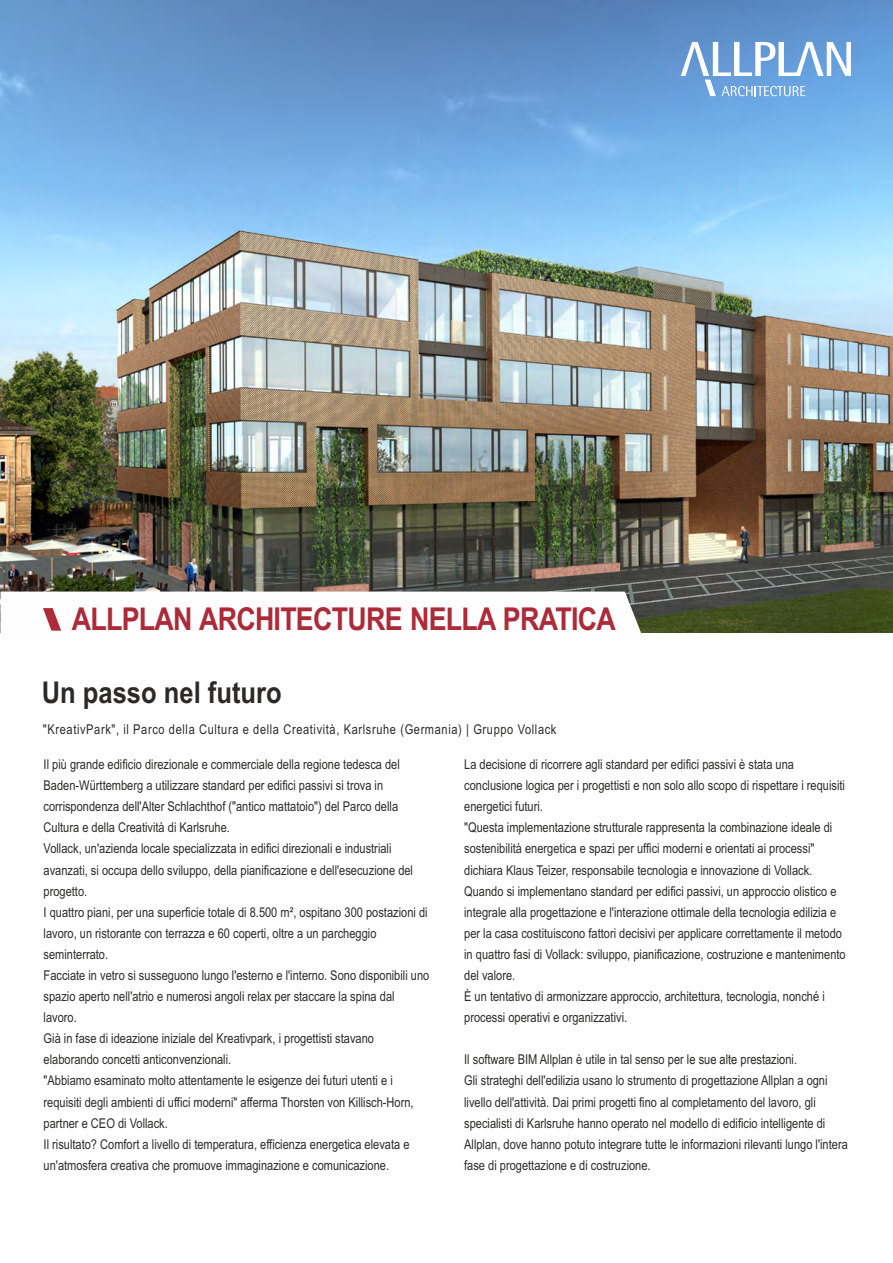
<style>
.page{position:relative;width:893px;height:1263px;background:#fff}
.page>*{position:absolute;margin:0;border:0;box-sizing:border-box;transform-origin:0 0}
.t1{font:700 31.5px "Arial";letter-spacing:-.03em;color:#ad2a39;scale:.85 1}
.t2{font:700 30px "Arial";color:#2b2a29;scale:.85 1}
.t3{font:13.5px/21.1px "Arial Narrow";color:#2b2a29}
.t4{font:13.5px "Arial Narrow";letter-spacing:.045em;color:#2b2a29}
</style>
<div class="page">
<img style="left:0;top:0;width:893px;height:633px">
<svg style="left:681px;top:42px;width:170px;height:54px"></svg>
<svg style="left:0;top:591px;width:642px;height:42px"></svg>
<h1 class="t1" style="left:72px;top:607px;width:641px">ALLPLAN ARCHITECTURE NELLA PRATICA</h1>
<h2 class="t2" style="left:42px;top:681px;width:284px">Un passo nel futuro</h2>
<p class="t4" style="left:43px;top:724px;width:515px">"KreativPark", il Parco della Cultura e della Creatività, Karlsruhe (Germania) | Gruppo Vollack</p>
<p class="t3" style="left:44px;top:755px;width:387px">Il più grande edificio direzionale e commerciale della regione tedesca del Baden-Württemberg a utilizzare standard per edifici passivi si trova in corrispondenza dell'Alter Schlachthof ("antico mattatoio") del Parco della Cultura e della Creatività di Karlsruhe.<br>Vollack, un'azienda locale specializzata in edifici direzionali e industriali avanzati, si occupa dello sviluppo, della pianificazione e dell'esecuzione del progetto.<br>I quattro piani, per una superficie totale di 8.500 m², ospitano 300 postazioni di lavoro, un ristorante con terrazza e 60 coperti, oltre a un parcheggio seminterrato.<br>Facciate in vetro si susseguono lungo l'esterno e l'interno. Sono disponibili uno spazio aperto nell'atrio e numerosi angoli relax per staccare la spina dal lavoro.<br>Già in fase di ideazione iniziale del Kreativpark, i progettisti stavano elaborando concetti anticonvenzionali.<br>"Abbiamo esaminato molto attentamente le esigenze dei futuri utenti e i requisiti degli ambienti di uffici moderni" afferma Thorsten von Killisch-Horn, partner e CEO di Vollack.<br>Il risultato? Comfort a livello di temperatura, efficienza energetica elevata e un'atmosfera creativa che promuove immaginazione e comunicazione.</p>
<p class="t3" style="left:464px;top:755px;width:383px">La decisione di ricorrere agli standard per edifici passivi è stata una conclusione logica per i progettisti e non solo allo scopo di rispettare i requisiti energetici futuri.<br>"Questa implementazione strutturale rappresenta la combinazione ideale di sostenibilità energetica e spazi per uffici moderni e orientati ai processi" dichiara Klaus Teizer, responsabile tecnologia e innovazione di Vollack.<br>Quando si implementano standard per edifici passivi, un approccio olistico e integrale alla progettazione e l'interazione ottimale della tecnologia edilizia e per la casa costituiscono fattori decisivi per applicare correttamente il metodo in quattro fasi di Vollack: sviluppo, pianificazione, costruzione e mantenimento del valore.<br>È un tentativo di armonizzare approccio, architettura, tecnologia, nonché i processi operativi e organizzativi.</p>
<p class="t3" style="left:464px;top:1050px;width:385px">Il software BIM Allplan è utile in tal senso per le sue alte prestazioni.<br>Gli strateghi dell'edilizia usano lo strumento di progettazione Allplan a ogni livello dell'attività. Dai primi progetti fino al completamento del lavoro, gli specialisti di Karlsruhe hanno operato nel modello di edificio intelligente di Allplan, dove hanno potuto integrare tutte le informazioni rilevanti lungo l'intera fase di progettazione e di costruzione.</p>
</div>
